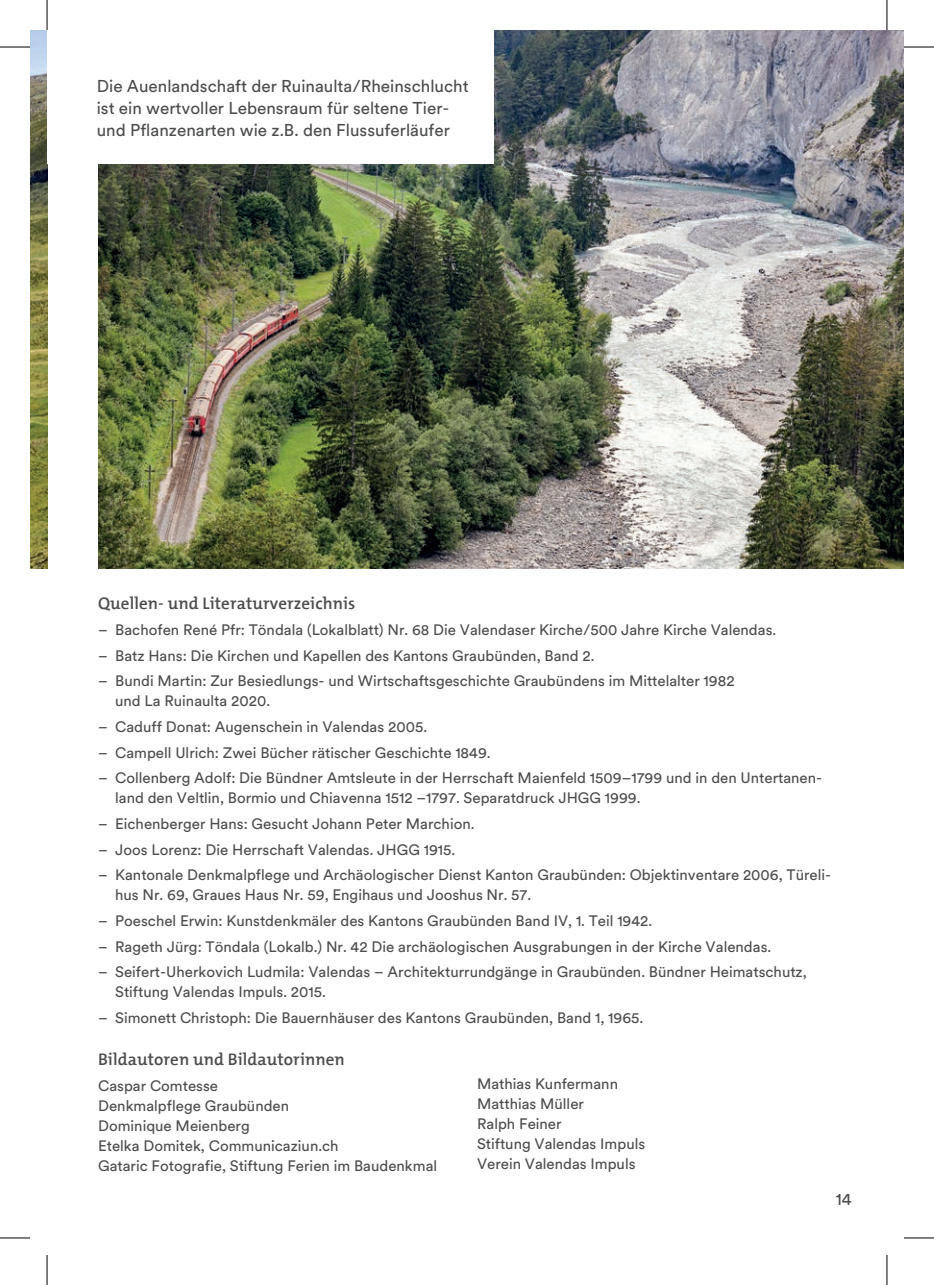
<style>
.page{position:relative;width:934px;height:1285px;background:#fff}
.page>*{position:absolute;margin:0;border:0;box-sizing:border-box;transform-origin:0 0}
.t1{font:17px/22px "Circulargraubuenden";color:#4b4c4d}
.t2{font:600 17px "The Mix B";letter-spacing:.005em;color:#4b4c4d}
.t3{font:15px/20px "Circulargraubuenden";color:#4b4c4d}
</style>
<div class="page">
<img style="left:98px;top:30px;width:805px;height:539px">
<img style="left:30px;top:30px;width:17px;height:539px">
<div style="left:47px;top:30px;width:446px;height:133px;background:#fff"></div>
<hr style="left:0;top:47px;width:30px;height:1px;background:#000">
<hr style="left:903px;top:47px;width:30px;height:1px;background:#000">
<hr style="left:0;top:1237px;width:30px;height:1px;background:#000">
<hr style="left:903px;top:1237px;width:30px;height:1px;background:#000">
<hr style="left:47px;top:0;width:1px;height:30px;background:#000">
<hr style="left:47px;top:1255px;width:1px;height:30px;background:#000">
<hr style="left:886px;top:0;width:1px;height:30px;background:#000">
<hr style="left:886px;top:1255px;width:1px;height:30px;background:#000">
<p class="t1" style="left:97px;top:74px;width:373px">Die Auenlandschaft der Ruinaulta/Rheinschlucht ist ein wertvoller Lebensraum für seltene Tier&shy;und Pflanzenarten wie z.B. den Flussuferläufer</p>
<p class="t2" style="left:98px;top:592px;width:258px">Quellen- und Literaturverzeichnis</p>
<p class="t3" style="left:98px;top:619px;width:679px">– Bachofen René Pfr: Töndala (Lokalblatt) Nr. 68 Die Valendaser Kirche/500 Jahre Kirche Valendas.</p>
<p class="t3" style="left:98px;top:644px;width:498px">– Batz Hans: Die Kirchen und Kapellen des Kantons Graubünden, Band 2.</p>
<p class="t3" style="left:115px;top:670px;width:620px;text-indent:-17px">– Bundi Martin: Zur Besiedlungs- und Wirtschaftsgeschichte Graubündens im Mittelalter 1982 und La Ruinaulta 2020.</p>
<p class="t3" style="left:98px;top:716px;width:330px">– Caduff Donat: Augenschein in Valendas 2005.</p>
<p class="t3" style="left:98px;top:741px;width:394px">– Campell Ulrich: Zwei Bücher rätischer Geschichte 1849.</p>
<p class="t3" style="left:115px;top:767px;width:708px;text-indent:-17px">– Collenberg Adolf: Die Bündner Amtsleute in der Herrschaft Maienfeld 1509–1799 und in den Untertanen&shy;land den Veltlin, Bormio und Chiavenna 1512 –1797. Separatdruck JHGG 1999.</p>
<p class="t3" style="left:98px;top:813px;width:378px">– Eichenberger Hans: Gesucht Johann Peter Marchion.</p>
<p class="t3" style="left:98px;top:838px;width:358px">– Joos Lorenz: Die Herrschaft Valendas. JHGG 1915.</p>
<p class="t3" style="left:115px;top:864px;width:717px;text-indent:-17px">– Kantonale Denkmalpflege und Archäologischer Dienst Kanton Graubünden: Objektinventare 2006, Türeli&shy;hus Nr. 69, Graues Haus Nr. 59, Engihaus und Jooshus Nr. 57.</p>
<p class="t3" style="left:98px;top:910px;width:555px">– Poeschel Erwin: Kunstdenkmäler des Kantons Graubünden Band IV, 1. Teil 1942.</p>
<p class="t3" style="left:98px;top:935px;width:674px">– Rageth Jürg: Töndala (Lokalb.) Nr. 42 Die archäologischen Ausgrabungen in der Kirche Valendas.</p>
<p class="t3" style="left:115px;top:961px;width:692px;text-indent:-17px">– Seifert-Uherkovich Ludmila: Valendas – Architekturrundgänge in Graubünden. Bündner Heimatschutz,<br>Stiftung Valendas Impuls. 2015.</p>
<p class="t3" style="left:98px;top:1007px;width:546px">– Simonett Christoph: Die Bauernhäuser des Kantons Graubünden, Band 1, 1965.</p>
<p class="t2" style="left:98px;top:1048px;width:248px">Bildautoren und Bildautorinnen</p>
<p class="t3" style="left:98px;top:1075px;width:340px">Caspar Comtesse<br>Denkmalpflege Graubünden<br>Dominique Meienberg<br>Etelka Domitek, Communicaziun.ch<br>Gataric Fotografie, Stiftung Ferien im Baudenkmal</p>
<p class="t3" style="left:477px;top:1073px;width:170px">Mathias Kunfermann<br>Matthias Müller<br>Ralph Feiner<br>Stiftung Valendas Impuls<br>Verein Valendas Impuls</p>
<p class="t1" style="left:835px;top:1187px;width:17px">14</p>
</div>
